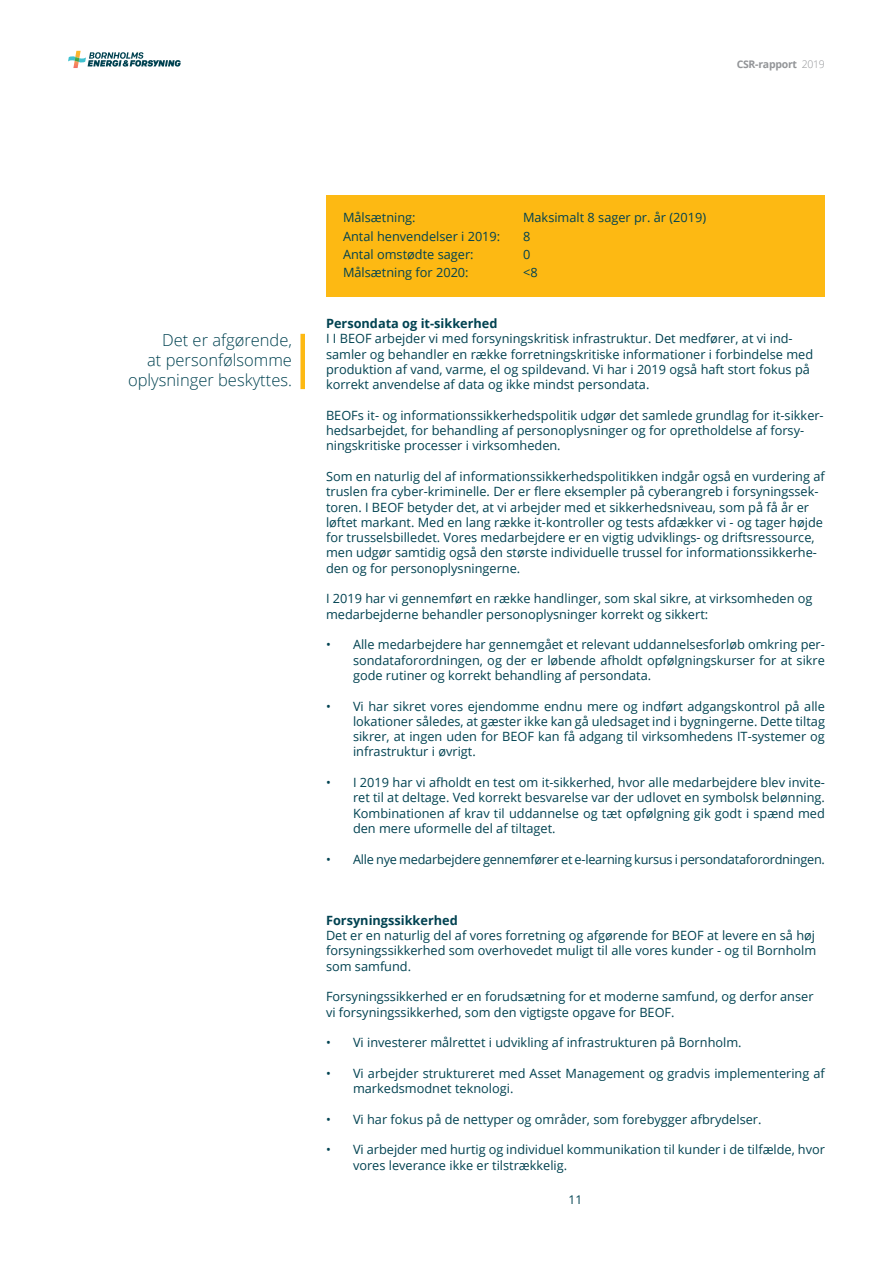
<style>
.page{position:relative;width:893px;height:1263px;background:#fff}
.page>*{position:absolute;margin:0;border:0;box-sizing:border-box;transform-origin:0 0}
.t1{font:300 16.5px/19.8px "Open Sans";color:#004251;text-align:right}
.t2{font:12.75px/15.3px "Open Sans";color:#004251}
.t3{font:12.75px "Open Sans";letter-spacing:-.02em;color:#004251}
.t4{font:700 12.75px "Open Sans";color:#004251}
.t5{font:12px "Open Sans";color:#004251}
.t6{font:700 10.5px "Open Sans";letter-spacing:-.025em;color:#939598}
.s1{font-weight:300}
</style>
<div class="page">
<svg style="left:68px;top:51px;width:113px;height:17px"></svg>
<div style="left:326px;top:196px;width:499px;height:101px;background:#fdb913"></div>
<div style="left:300px;top:334px;width:5px;height:55px;background:#fdb913"></div>
<p class="t6" style="left:737px;top:57px;width:90px">CSR-rapport <span class="s1">2019</span></p>
<p class="t1" style="left:128px;top:330px;width:165px">Det er afgørende,<br>at personfølsomme oplysninger beskyttes.</p>
<p class="t2" style="left:343px;top:210px;width:74px">Målsætning:</p>
<p class="t2" style="left:523px;top:210px;width:185px">Maksimalt 8 sager pr. år (2019)</p>
<p class="t2" style="left:343px;top:228px;width:159px">Antal henvendelser i 2019:</p>
<p class="t2" style="left:523px;top:228px;width:9px">8</p>
<p class="t2" style="left:343px;top:246px;width:132px">Antal omstødte sager:</p>
<p class="t2" style="left:523px;top:246px;width:9px">0</p>
<p class="t2" style="left:343px;top:265px;width:127px">Målsætning for 2020:</p>
<p class="t2" style="left:523px;top:265px;width:16px">&lt;8</p>
<p class="t4" style="left:326px;top:314px;width:173px">Persondata og it-sikkerhed</p>
<p class="t2" style="left:326px;top:331px;width:489px">I I BEOF arbejder vi med forsyningskritisk infrastruktur. Det medfører, at vi ind&shy;samler og behandler en række forretningskritiske informationer i forbindelse med produktion af vand, varme, el og spildevand. Vi har i 2019 også haft stort fokus på korrekt anvendelse af data og ikke mindst persondata.</p>
<p class="t2" style="left:326px;top:407px;width:499px">BEOFs it- og informationssikkerhedspolitik udgør det samlede grundlag for it-sikker&shy;hedsarbejdet, for behandling af personoplysninger og for opretholdelse af forsy&shy;ningskritiske processer i virksomheden.</p>
<p class="t2" style="left:326px;top:468px;width:500px">Som en naturlig del af informationssikkerhedspolitikken indgår også en vurdering af truslen fra cyber-kriminelle. Der er flere eksempler på cyberangreb i forsyningssek&shy;toren. I BEOF betyder det, at vi arbejder med et sikkerhedsniveau, som på få år er løftet markant. Med en lang række it-kontroller og tests afdækker vi - og tager højde for trusselsbilledet. Vores medarbejdere er en vigtig udviklings- og driftsressource, men udgør samtidig også den største individuelle trussel for informationssikkerhe&shy;den og for personoplysningerne.</p>
<p class="t2" style="left:326px;top:591px;width:488px">I 2019 har vi gennemført en række handlinger, som skal sikre, at virksomheden og medarbejderne behandler personoplysninger korrekt og sikkert:</p>
<p class="t2" style="left:353px;top:637px;width:473px;text-align:justify;text-indent:-27px">• Alle medarbejdere har gennemgået et relevant uddannelsesforløb omkring per&shy;sondataforordningen, og der er løbende afholdt opfølgningskurser for at sikre gode rutiner og korrekt behandling af persondata.</p>
<p class="t2" style="left:353px;top:698px;width:473px;text-align:justify;text-indent:-27px">• Vi har sikret vores ejendomme endnu mere og indført adgangskontrol på alle lokationer således, at gæster ikke kan gå uledsaget ind i bygningerne. Dette tiltag sikrer, at ingen uden for BEOF kan få adgang til virksomhedens IT-systemer og infrastruktur i øvrigt.</p>
<p class="t2" style="left:353px;top:774px;width:473px;text-align:justify;text-indent:-27px">• I 2019 har vi afholdt en test om it-sikkerhed, hvor alle medarbejdere blev invite&shy;ret til at deltage. Ved korrekt besvarelse var der udlovet en symbolsk belønning.<br>Kombinationen af krav til uddannelse og tæt opfølgning gik godt i spænd med den mere uformelle del af tiltaget.</p>
<p class="t3" style="left:326px;top:850px;width:500px">• Alle nye medarbejdere gennemfører et e-learning kursus i persondataforordningen.</p>
<p class="t4" style="left:326px;top:911px;width:133px">Forsyningssikkerhed</p>
<p class="t2" style="left:326px;top:927px;width:492px;text-align:justify">Det er en naturlig del af vores forretning og afgørende for BEOF at levere en så høj forsyningssikkerhed som overhovedet muligt til alle vores kunder - og til Bornholm som samfund.</p>
<p class="t2" style="left:326px;top:989px;width:489px">Forsyningssikkerhed er en forudsætning for et moderne samfund, og derfor anser vi forsyningssikkerhed, som den vigtigste opgave for BEOF.</p>
<p class="t2" style="left:326px;top:1034px;width:417px">• Vi investerer målrettet i udvikling af infrastrukturen på Bornholm.</p>
<p class="t2" style="left:353px;top:1065px;width:473px;text-indent:-27px">• Vi arbejder struktureret med Asset Management og gradvis implementering af markedsmodnet teknologi.</p>
<p class="t2" style="left:326px;top:1111px;width:437px">• Vi har fokus på de nettyper og områder, som forebygger afbrydelser.</p>
<p class="t2" style="left:353px;top:1142px;width:473px;text-indent:-27px">• Vi arbejder med hurtig og individuel kommunikation til kunder i de tilfælde, hvor vores leverance ikke er tilstrækkelig.</p>
<p class="t5" style="left:569px;top:1191px;width:15px">11</p>
</div>
